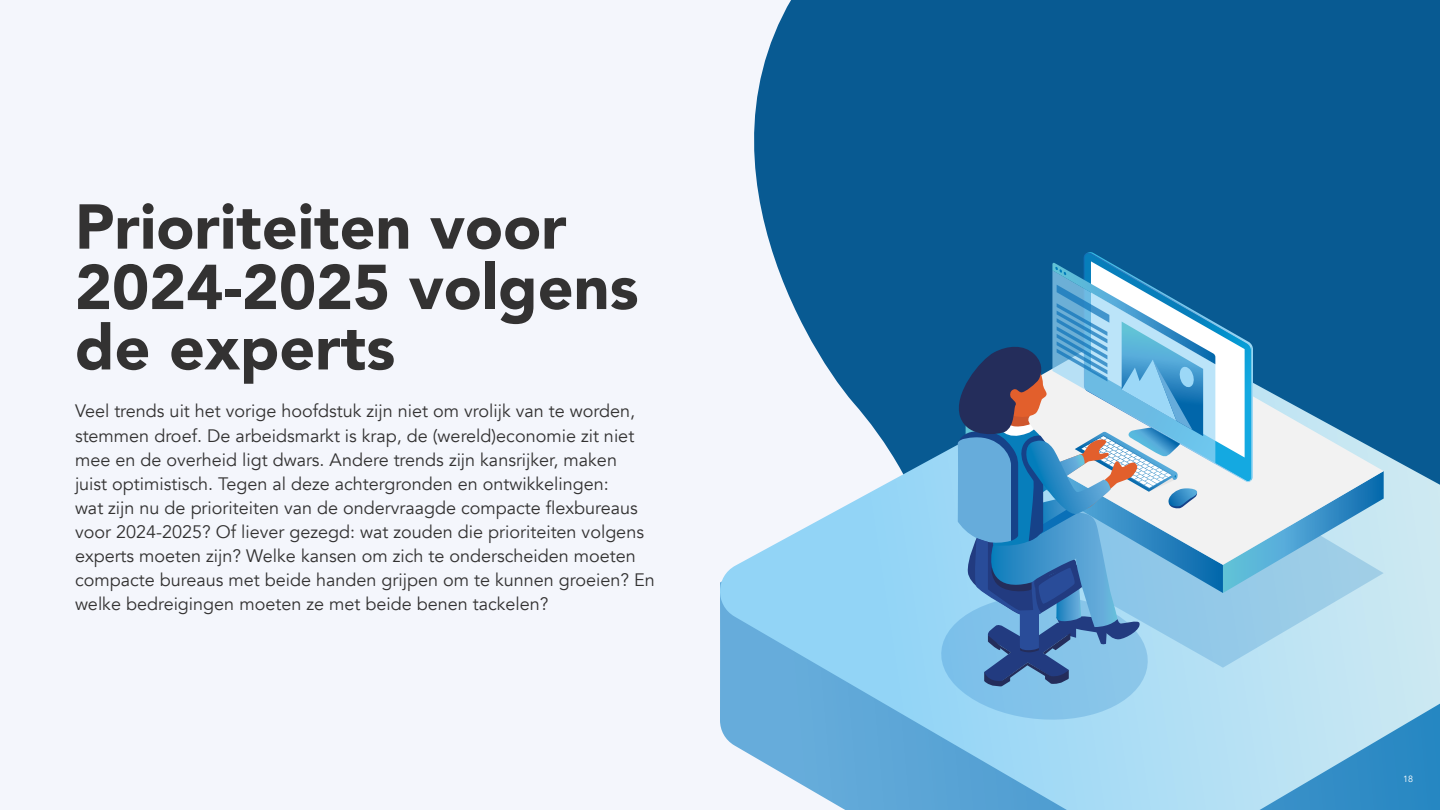
<style>
.page{position:relative;width:1440px;height:810px;background:#fff}
.page>*{position:absolute;margin:0;border:0;box-sizing:border-box;transform-origin:0 0}
.t1{font:900 62.62px/60.4px "Avenir";color:#333232}
.t2{font:18px/24.1px "Avenir";color:#333232}
.t3{font:9px "Avenir";color:#fff}
</style>
<div class="page">
<div style="left:0;top:0;width:477px;height:810px;background:#f4f6fc"></div>
<div style="left:694px;top:0;width:746px;height:810px;background:#085a92"></div>
<div style="left:477px;top:0;width:339px;height:810px;background:#f4f6fc"></div>
<svg style="left:715px;top:348px;width:725px;height:462px;background:#94c6e4"></svg>
<svg style="left:941px;top:252px;width:443px;height:468px"></svg>
<h1 class="t1" style="left:75px;top:195px;width:565px">Prioriteiten voor<br>2024-2025 volgens de experts</h1>
<p class="t2" style="left:75px;top:400px;width:581px">Veel trends uit het vorige hoofdstuk zijn niet om vrolijk van te worden, stemmen droef. De arbeidsmarkt is krap, de (wereld)economie zit niet mee en de overheid ligt dwars. Andere trends zijn kansrijker, maken<br>juist optimistisch. Tegen al deze achtergronden en ontwikkelingen:<br>wat zijn nu de prioriteiten van de ondervraagde compacte flexbureaus voor 2024-2025? Of liever gezegd: wat zouden die prioriteiten volgens experts moeten zijn? Welke kansen om zich te onderscheiden moeten compacte bureaus met beide handen grijpen om te kunnen groeien? En welke bedreigingen moeten ze met beide benen tackelen?</p>
<p class="t3" style="left:1403px;top:773px;width:12px">18</p>
</div>
